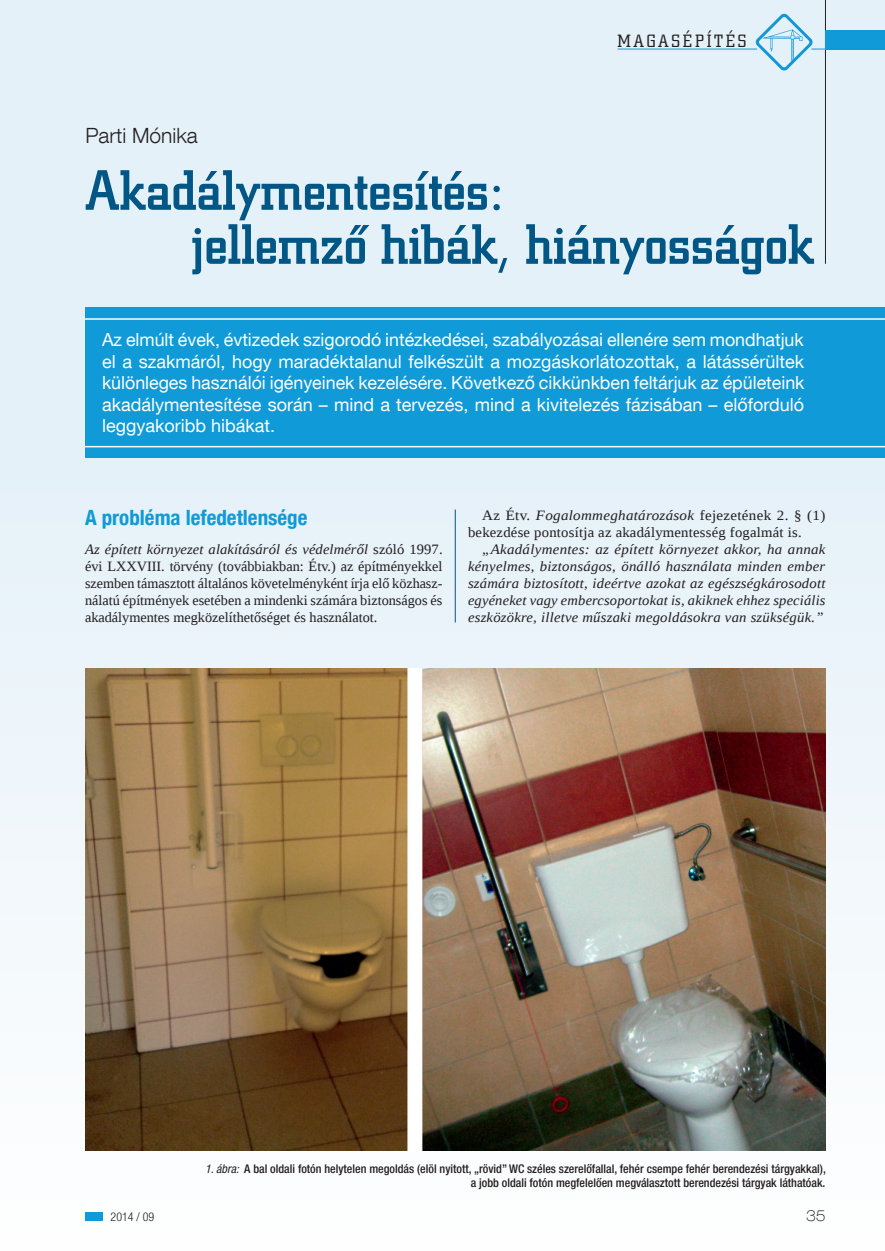
<style>
.page{position:relative;width:885px;height:1251px;background:#fff}
.page>*{position:absolute;margin:0;border:0;box-sizing:border-box;transform-origin:0 0}
.t1{font:57px/54px "Square Slabserif 711 Lt PFL Bold";color:#005685}
.t2{font:700 condensed 21px "Helvetica Neue LT Com";color:#109ad7}
.t3{font:300 21px "Helvetica Neue LT Com";color:#231f20}
.t4{font:18px/21.6px "Helvetica Neue LT Com";color:#fff;text-align:justify}
.t5{font:18px "Square Slabserif 711 Lt PFL Normal";letter-spacing:.15em;color:#231f20}
.t6{font:100 expanded 15px "Helvetica Neue LT Com";color:#231f20}
.t7{font:14.25px/17.1px "Liberation Serif";letter-spacing:.015em;color:#231f20;text-align:justify}
.t8{font:italic 14.25px "Liberation Serif";letter-spacing:.015em;color:#231f20}
.t9{font:italic 14.25px "Liberation Serif";letter-spacing:.015em;color:#231f20;scale:1.04 1}
.t10{font:italic 14.25px "Liberation Serif";letter-spacing:.015em;color:#231f20;scale:1.05 1}
.t11{font:14.25px "Liberation Serif";letter-spacing:.015em;color:#231f20;scale:1.05 1}
.t12{font:500 condensed 12px/14.4px "Helvetica Neue LT Com";color:#231f20;text-align:right}
.t13{font:300 condensed 12px "Helvetica Neue LT Com";color:#231f20}
.s1{font-style:italic}
.s2{font-weight:400;font-style:italic}
</style>
<div class="page">
<div style="left:0;top:0;width:884px;height:1250px;background:linear-gradient(to bottom,#dfeef8,#fafbfc)"></div>
<hr style="left:454px;top:509px;width:1px;height:113px;background:#005685">
<div style="left:85px;top:1212px;width:17px;height:8px;background:#109ad7"></div>
<hr style="left:825px;top:0;width:1px;height:264px;background:#231f20">
<hr style="left:617px;top:49px;width:140px;height:1px;background:#109ad7">
<svg style="left:755px;top:13px;width:70px;height:58px;background:#c4e3f3"></svg>
<div style="left:825px;top:30px;width:59px;height:19px;background:#109ad7"></div>
<div style="left:85px;top:307px;width:799px;height:151px;background:#109ad7"></div>
<hr style="left:85px;top:318px;width:799px;height:1px;background:#fff">
<hr style="left:85px;top:446px;width:799px;height:1px;background:#fff">
<img style="left:85px;top:668px;width:740px;height:482px">
<p class="t3" style="left:85px;top:122px;width:114px">Parti Mónika</p>
<p class="t5" style="left:617px;top:29px;width:130px">MAGASÉPÍTÉS</p>
<p class="t1" style="left:191px;top:162px;width:624px;text-indent:-106px">Akadálymentesítés:<br>jellemző hibák, hiányosságok</p>
<p class="t4" style="left:102px;top:328px;width:703px">Az elmúlt évek, évtizedek szigorodó intézkedései, szabályozásai ellenére sem mondhatjuk el a szakmáról, hogy maradéktalanul felkészült a mozgáskorlátozottak, a látássérültek különleges használói igényeinek kezelésére. Következő cikkünkben feltárjuk az épületeink akadálymentesítése során – mind a tervezés, mind a kivitelezés fázisában – előforduló leggyakoribb hibákat.</p>
<p class="t2" style="left:85px;top:504px;width:224px">A probléma lefedetlensége</p>
<p class="t7" style="left:85px;top:540px;width:359px"><span class="s1">Az épített környezet alakításáról és védelméről</span> szóló 1997. évi LXXVIII. törvény (továbbiakban: Étv.) az építményekkel szemben támasztott általános követelményként írja elő közhasz&shy;nálatú építmények esetében a mindenki számára biztonságos és akadálymentes megközelíthetőséget és használatot.</p>
<p class="t11" style="left:482px;top:505px;width:328px">Az Étv. <span class="s1">Fogalommeghatározások</span> fejezetének 2. § (1)</p>
<p class="t7" style="left:468px;top:523px;width:335px">bekezdése pontosítja az akadálymentesség fogalmát is.</p>
<p class="t10" style="left:482px;top:539px;width:328px">„Akadálymentes: az épített környezet akkor, ha annak</p>
<p class="t9" style="left:468px;top:556px;width:345px">kényelmes, biztonságos, önálló használata minden ember</p>
<p class="t8" style="left:468px;top:574px;width:359px">számára biztosított, ideértve azokat az egészségkárosodott</p>
<p class="t8" style="left:468px;top:591px;width:359px">egyéneket vagy embercsoportokat is, akiknek ehhez speciális</p>
<p class="t8" style="left:468px;top:608px;width:357px">eszközökre, illetve műszaki megoldásokra van szükségük.”</p>
<p class="t12" style="left:205px;top:1160px;width:622px"><span class="s2">1. ábra:</span> A bal oldali fotón helytelen megoldás (elöl nyitott, „rövid” WC széles szerelőfallal, fehér csempe fehér berendezési tárgyakkal), a jobb oldali fotón megfelelően megválasztott berendezési tárgyak láthatóak.</p>
<p class="t13" style="left:111px;top:1209px;width:45px">2014 / 09</p>
<p class="t6" style="left:805px;top:1206px;width:21px">35</p>
</div>
